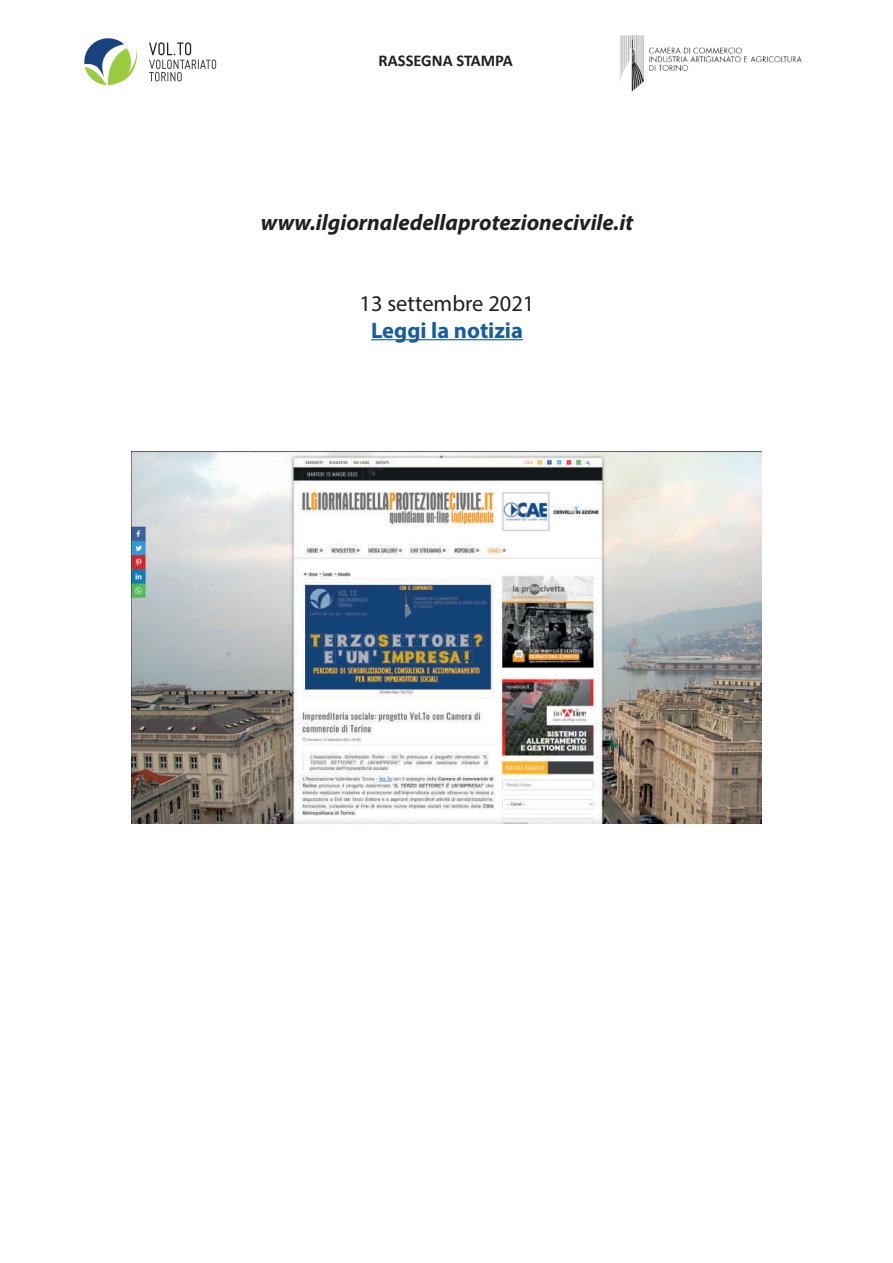
<style>
.page{position:relative;width:893px;height:1263px;background:#fff}
.page>*{position:absolute;margin:0;border:0;box-sizing:border-box;transform-origin:0 0}
.t1{font:italic 700 22.5px "Myriad Pro";color:#231f20}
.t2{font:22.5px "Myriad Pro";color:#231f20}
.t3{font:700 22.5px "Myriad Pro";color:#175d9e}
.t4{font:700 16.5px "Calibri";color:#231f20}
</style>
<div class="page">
<svg style="left:149px;top:42px;width:67px;height:39px"></svg>
<svg style="left:84px;top:38px;width:53px;height:47px"></svg>
<img style="left:620px;top:35px;width:182px;height:57px">
<hr style="left:371px;top:339px;width:152px;height:1px;background:#175d9e">
<img style="left:132px;top:452px;width:629px;height:372px">
<p class="t4" style="left:379px;top:49px;width:136px">RASSEGNA STAMPA</p>
<p class="t1" style="left:261px;top:207px;width:374px">www.ilgiornaledellaprotezionecivile.it</p>
<p class="t2" style="left:360px;top:289px;width:176px">13 settembre 2021</p>
<p class="t3" style="left:371px;top:315px;width:154px">Leggi la notizia</p>
</div>
